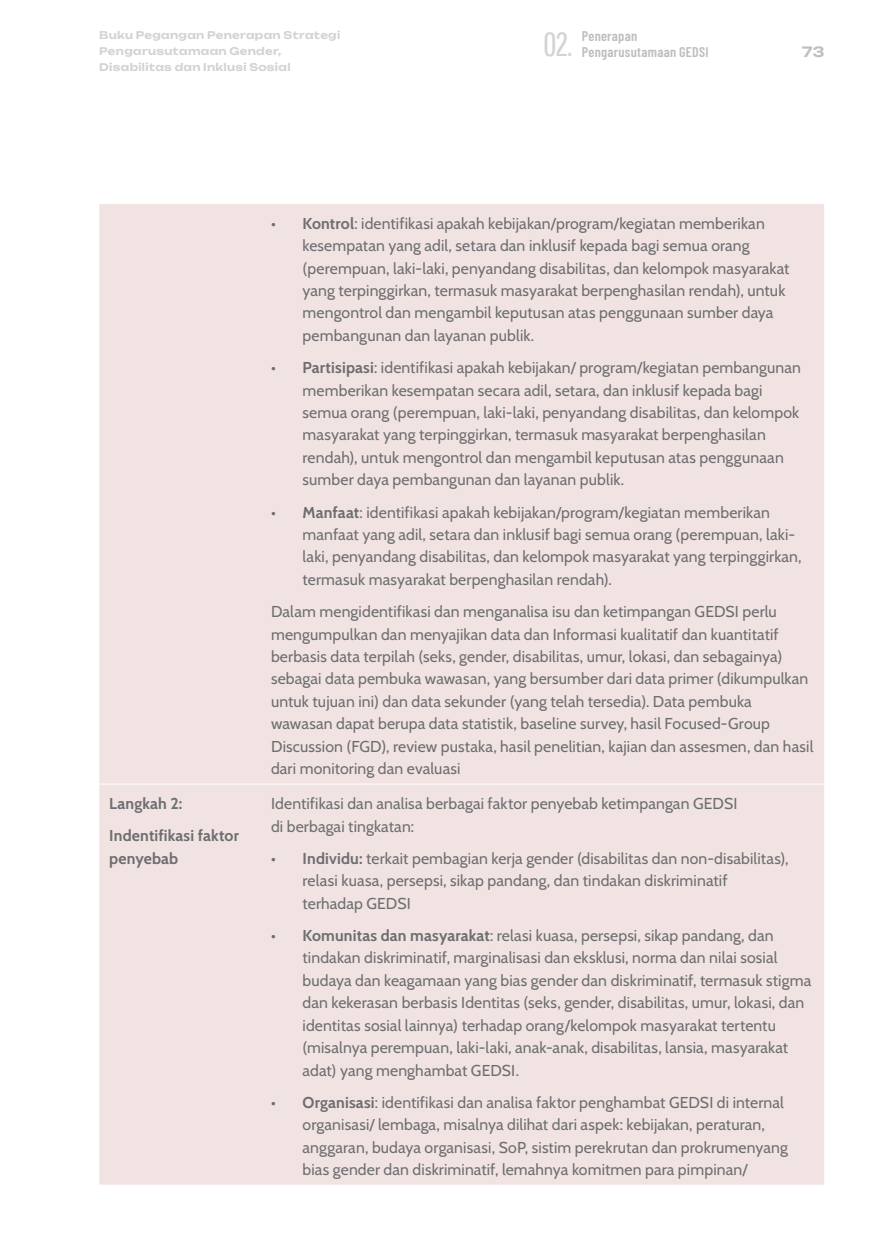
<style>
.page{position:relative;width:874px;height:1241px;background:#fff}
.page>*{position:absolute;margin:0;border:0;box-sizing:border-box;transform-origin:0 0}
.t1{font:33.07px "Pathway Gothic One";color:#d1d3d4}
.t2{font:15.75px/22.4px "Cabin";letter-spacing:.01em;color:#6d6e71}
.t3{font:700 15.75px/32.4px "Cabin";letter-spacing:.01em;color:#6d6e71}
.t4{font:600 14px "Barlow Condensed";letter-spacing:.02em;color:#bcbec0}
.t5{font:600 14px "Unbounded";color:#bcbec0}
.t6{font:600 10.5px/15.8px "Unbounded";letter-spacing:.03em;color:#d1d3d4}
.s1{font-weight:700}
</style>
<div class="page">
<div style="left:99px;top:204px;width:724px;height:980px;background:#f1e3e1"></div>
<hr style="left:99px;top:783px;width:162px;height:1px;background:#fff">
<hr style="left:261px;top:783px;width:562px;height:1px;background:#fff">
<p class="t6" style="left:99px;top:26px;width:242px">Buku Pegangan Penerapan Strategi<br>Pengarusutamaan Gender,<br>Disabilitas dan Inklusi Sosial</p>
<p class="t4" style="left:581px;top:26px;width:57px">Penerapan</p>
<h1 class="t1" style="left:543px;top:22px;width:31px">02.</h1>
<p class="t4" style="left:581px;top:42px;width:128px">Pengarusutamaan GEDSI</p>
<p class="t5" style="left:801px;top:40px;width:24px">73</p>
<p class="t3" style="left:109px;top:786px;width:131px">Langkah 2:<br>Indentifikasi faktor</p>
<p class="t3" style="left:109px;top:841px;width:70px">penyebab</p>
<p class="t2" style="left:302px;top:211px;width:488px;text-indent:-32px">• <span class="s1">Kontrol</span>: identifikasi apakah kebijakan/program/kegiatan memberikan kesempatan yang adil, setara dan inklusif kepada bagi semua orang (perempuan, laki-laki, penyandang disabilitas, dan kelompok masyarakat yang terpinggirkan, termasuk masyarakat berpenghasilan rendah), untuk mengontrol dan mengambil keputusan atas penggunaan sumber daya pembangunan dan layanan publik.</p>
<p class="t2" style="left:302px;top:355px;width:500px;text-indent:-32px">• <span class="s1">Partisipasi</span>: identifikasi apakah kebijakan/ program/kegiatan pembangunan memberikan kesempatan secara adil, setara, dan inklusif kepada bagi semua orang (perempuan, laki-laki, penyandang disabilitas, dan kelompok masyarakat yang terpinggirkan, termasuk masyarakat berpenghasilan rendah), untuk mengontrol dan mengambil keputusan atas penggunaan sumber daya pembangunan dan layanan publik.</p>
<p class="t2" style="left:302px;top:500px;width:500px;text-indent:-32px">• <span class="s1">Manfaat</span>: identifikasi apakah kebijakan/program/kegiatan memberikan manfaat yang adil, setara dan inklusif bagi semua orang (perempuan, laki&shy;laki, penyandang disabilitas, dan kelompok masyarakat yang terpinggirkan, termasuk masyarakat berpenghasilan rendah).</p>
<p class="t2" style="left:271px;top:599px;width:543px">Dalam mengidentifikasi dan menganalisa isu dan ketimpangan GEDSI perlu mengumpulkan dan menyajikan data dan Informasi kualitatif dan kuantitatif berbasis data terpilah (seks, gender, disabilitas, umur, lokasi, dan sebagainya) sebagai data pembuka wawasan, yang bersumber dari data primer (dikumpulkan untuk tujuan ini) dan data sekunder (yang telah tersedia). Data pembuka wawasan dapat berupa data statistik, baseline survey, hasil Focused-Group Discussion (FGD), review pustaka, hasil penelitian, kajian dan assesmen, dan hasil dari monitoring dan evaluasi</p>
<p class="t2" style="left:271px;top:791px;width:467px">Identifikasi dan analisa berbagai faktor penyebab ketimpangan GEDSI di berbagai tingkatan:</p>
<p class="t2" style="left:302px;top:846px;width:487px;text-indent:-32px"><span class="s1">• Individu:</span> terkait pembagian kerja gender (disabilitas dan non-disabilitas), relasi kuasa, persepsi, sikap pandang, dan tindakan diskriminatif terhadap GEDSI</p>
<p class="t2" style="left:302px;top:923px;width:510px;text-indent:-32px"><span class="s1">• Komunitas dan masyarakat</span>: relasi kuasa, persepsi, sikap pandang, dan tindakan diskriminatif, marginalisasi dan eksklusi, norma dan nilai sosial budaya dan keagamaan yang bias gender dan diskriminatif, termasuk stigma dan kekerasan berbasis Identitas (seks, gender, disabilitas, umur, lokasi, dan identitas sosial lainnya) terhadap orang/kelompok masyarakat tertentu (misalnya perempuan, laki-laki, anak-anak, disabilitas, lansia, masyarakat adat) yang menghambat GEDSI.</p>
<p class="t2" style="left:302px;top:1089px;width:486px;text-indent:-32px"><span class="s1">• Organisasi</span>: identifikasi dan analisa faktor penghambat GEDSI di internal organisasi/ lembaga, misalnya dilihat dari aspek: kebijakan, peraturan, anggaran, budaya organisasi, SoP, sistim perekrutan dan prokrumenyang bias gender dan diskriminatif, lemahnya komitmen para pimpinan/</p>
</div>
